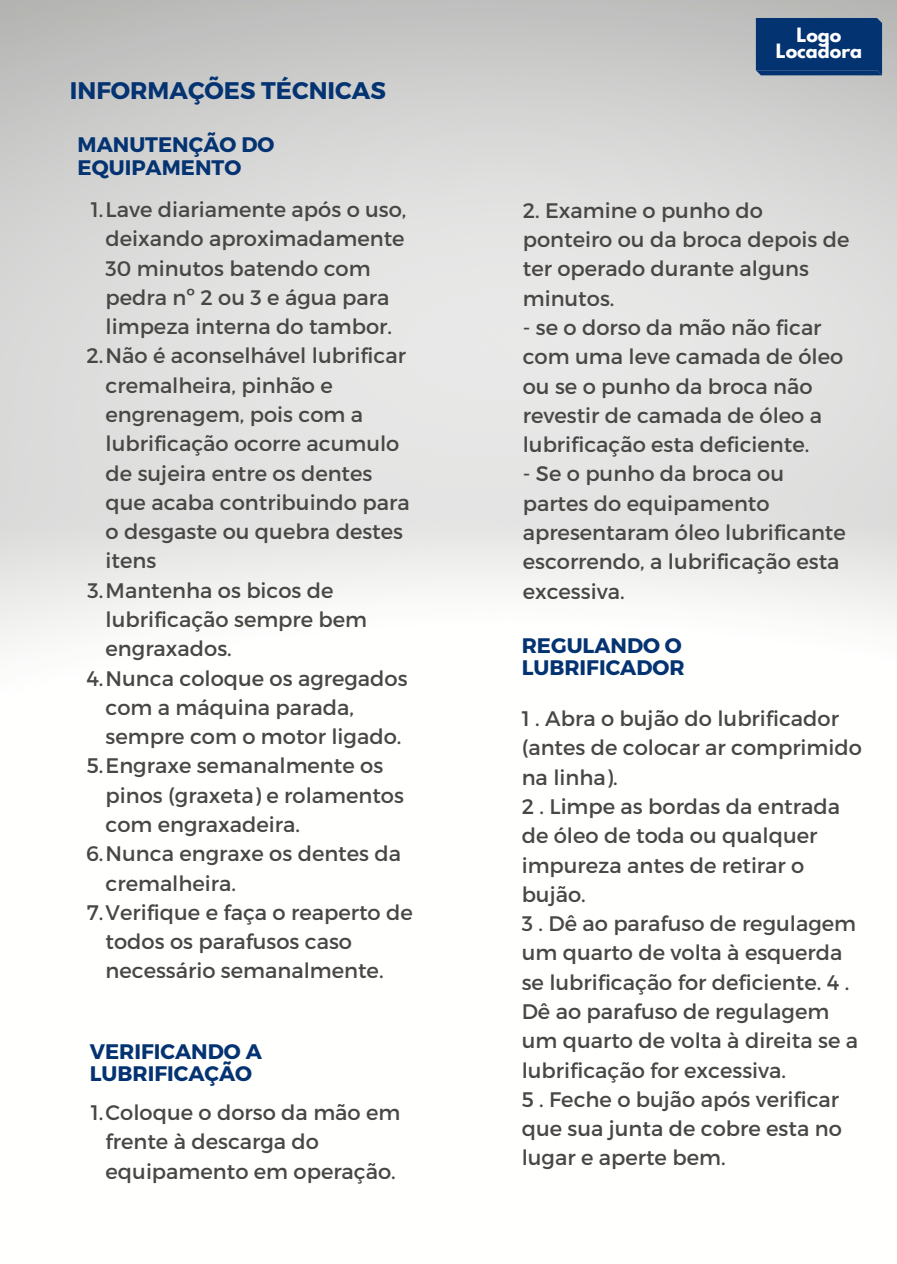
<style>
.page{position:relative;width:897px;height:1264px;background:#fff}
.page>*{position:absolute;margin:0;border:0;box-sizing:border-box;transform-origin:0 0}
.t1{font:700 24px "Montserrat";color:#043372}
.t2{font:21px/29.2px "Montserrat";color:#484744}
.t3{font:700 21px/22.5px "Montserrat";color:#043372}
.t4{font:700 17.55px/16.4px "League Spartan";color:#fff;text-align:center}
</style>
<div class="page">
<div style="left:756px;top:18px;width:126px;height:57px;background:#043372"></div>
<p class="t1" style="left:70px;top:75px;width:317px">INFORMAÇÕES TÉCNICAS</p>
<p class="t3" style="left:78px;top:132px;width:198px">MANUTENÇÃO DO<br>EQUIPAMENTO</p>
<p class="t2" style="left:106px;top:194px;width:302px;text-indent:-15px">1.Lave diariamente após o uso, deixando aproximadamente<br>30 minutos batendo com pedra nº 2 ou 3 e água para limpeza interna do tambor.</p>
<p class="t2" style="left:106px;top:340px;width:305px;text-indent:-19px">2.Não é aconselhável lubrificar cremalheira, pinhão e engrenagem, pois com a lubrificação ocorre acumulo de sujeira entre os dentes que acaba contribuindo para o desgaste ou quebra destes itens</p>
<p class="t2" style="left:106px;top:574px;width:263px;text-indent:-18px">3.Mantenha os bicos de lubrificação sempre bem engraxados.</p>
<p class="t2" style="left:106px;top:662px;width:303px;text-indent:-19px">4.Nunca coloque os agregados com a máquina parada, sempre com o motor ligado.</p>
<p class="t2" style="left:106px;top:750px;width:300px;text-indent:-19px">5.Engraxe semanalmente os pinos (graxeta) e rolamentos com engraxadeira.</p>
<p class="t2" style="left:106px;top:838px;width:297px;text-indent:-20px">6.Nunca engraxe os dentes da cremalheira.</p>
<p class="t2" style="left:106px;top:896px;width:309px;text-indent:-19px">7.Verifique e faça o reaperto de todos os parafusos caso necessário semanalmente.</p>
<p class="t3" style="left:90px;top:1038px;width:174px">VERIFICANDO A<br>LUBRIFICAÇÃO</p>
<p class="t2" style="left:106px;top:1096px;width:296px;text-indent:-15px">1.Coloque o dorso da mão em frente à descarga do equipamento em operação.</p>
<p class="t4" style="left:776px;top:29px;width:88px">Logo<br>Locadora</p>
<p class="t2" style="left:523px;top:195px;width:328px">2. Examine o punho do ponteiro ou da broca depois de ter operado durante alguns minutos.</p>
<p class="t2" style="left:523px;top:312px;width:322px">- se o dorso da mão não ficar com uma leve camada de óleo ou se o punho da broca não revestir de camada de óleo a lubrificação esta deficiente.</p>
<p class="t2" style="left:523px;top:458px;width:324px">- Se o punho da broca ou partes do equipamento apresentaram óleo lubrificante escorrendo, a lubrificação esta excessiva.</p>
<p class="t3" style="left:521px;top:633px;width:164px">REGULANDO O<br>LUBRIFICADOR</p>
<p class="t2" style="left:521px;top:703px;width:342px">1 . Abra o bujão do lubrificador (antes de colocar ar comprimido na linha).</p>
<p class="t2" style="left:521px;top:790px;width:320px">2 . Limpe as bordas da entrada de óleo de toda ou qualquer impureza antes de retirar o bujão.</p>
<p class="t2" style="left:521px;top:908px;width:338px">3 . Dê ao parafuso de regulagem um quarto de volta à esquerda se lubrificação for deficiente. 4 .<br>Dê ao parafuso de regulagem um quarto de volta à direita se a lubrificação for excessiva.</p>
<p class="t2" style="left:521px;top:1083px;width:322px">5 . Feche o bujão após verificar que sua junta de cobre esta no lugar e aperte bem.</p>
</div>
